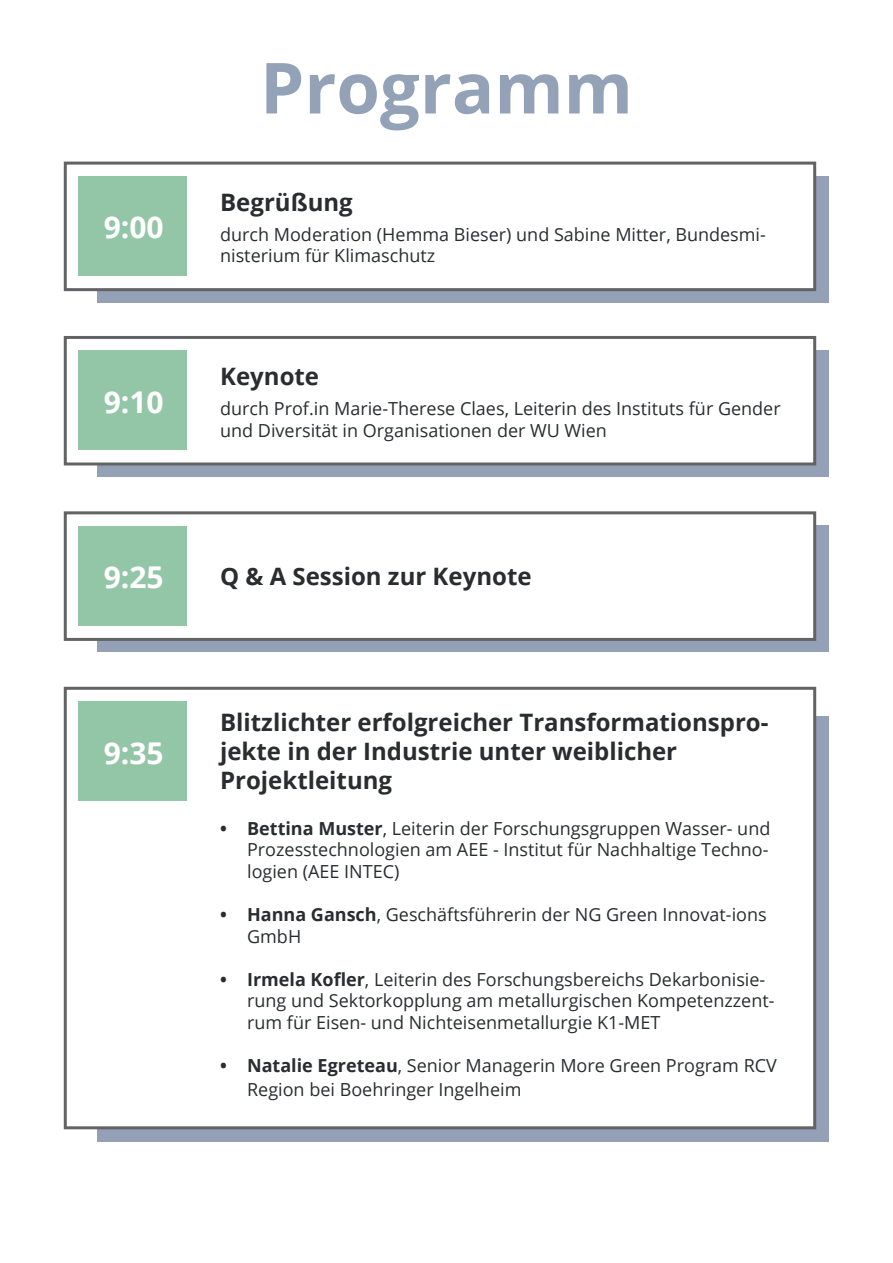
<style>
.page{position:relative;width:893px;height:1263px;background:#fff}
.page>*{position:absolute;margin:0;border:0;box-sizing:border-box;transform-origin:0 0}
.t1{font:700 70.5px "Open Sans";color:#94a2b7}
.t2{font:700 30px "Open Sans";color:#fff}
.t3{font:700 24px/28.8px "Open Sans";color:#292d2f}
.t4{font:18px/21.6px "Open Sans";color:#292d2f}
.s1{font-weight:700}
</style>
<div class="page">
<div style="left:98px;top:350px;width:731px;height:127px;background:#94a0b6"></div>
<div style="left:98px;top:176px;width:731px;height:126px;background:#94a0b6"></div>
<div style="left:64px;top:162px;width:752px;height:129px;background:#fff;border:3px solid #636366"></div>
<div style="left:78px;top:176px;width:108px;height:100px;background:#93c6a7"></div>
<div style="left:64px;top:336px;width:752px;height:129px;background:#fff;border:3px solid #636366"></div>
<div style="left:98px;top:526px;width:731px;height:126px;background:#94a0b6"></div>
<div style="left:64px;top:511px;width:752px;height:130px;background:#fff;border:3px solid #636366"></div>
<div style="left:78px;top:350px;width:108px;height:100px;background:#93c6a7"></div>
<div style="left:78px;top:526px;width:108px;height:99px;background:#93c6a7"></div>
<div style="left:98px;top:716px;width:731px;height:426px;background:#94a0b6"></div>
<div style="left:64px;top:687px;width:752px;height:442px;background:#fff;border:3px solid #636366"></div>
<div style="left:78px;top:701px;width:108px;height:100px;background:#93c6a7"></div>
<h2 class="t2" style="left:104px;top:206px;width:61px">9:00</h2>
<h2 class="t2" style="left:104px;top:381px;width:61px">9:10</h2>
<h1 class="t1" style="left:260px;top:38px;width:374px">Programm</h1>
<h3 class="t3" style="left:220px;top:187px;width:134px">Begrüßung</h3>
<p class="t4" style="left:220px;top:223px;width:547px">durch Moderation (Hemma Bieser) und Sabine Mitter, Bundesmi&shy;nisterium für Klimaschutz</p>
<h3 class="t3" style="left:220px;top:361px;width:100px">Keynote</h3>
<p class="t4" style="left:220px;top:397px;width:562px">durch Prof.in Marie-Therese Claes, Leiterin des Instituts für Gender und Diversität in Organisationen der WU Wien</p>
<h2 class="t2" style="left:104px;top:556px;width:61px">9:25</h2>
<h3 class="t3" style="left:220px;top:561px;width:313px">Q &amp; A Session zur Keynote</h3>
<h2 class="t2" style="left:104px;top:731px;width:61px">9:35</h2>
<h3 class="t3" style="left:220px;top:708px;width:550px">Blitzlichter erfolgreicher Transformationspro&shy;jekte in der Industrie unter weiblicher<br>Projektleitung</h3>
<p class="t4" style="left:247px;top:817px;width:525px;text-align:justify;text-indent:-27px"><span class="s1">• Bettina Muster</span>, Leiterin der Forschungsgruppen Wasser- und Prozesstechnologien am AEE - Institut für Nachhaltige Techno&shy;logien (AEE INTEC)</p>
<p class="t4" style="left:247px;top:903px;width:521px;text-indent:-27px"><span class="s1">• Hanna Gansch</span>, Geschäftsführerin der NG Green Innovat-ions<br>GmbH</p>
<p class="t4" style="left:247px;top:968px;width:529px;text-indent:-27px"><span class="s1">• Irmela Kofler</span>, Leiterin des Forschungsbereichs Dekarbonisie&shy;rung und Sektorkopplung am metallurgischen Kompetenzzent&shy;rum für Eisen- und Nichteisenmetallurgie K1-MET</p>
<p class="t4" style="left:247px;top:1053px;width:531px;line-height:23.4px;text-indent:-27px"><span class="s1">• Natalie Egreteau</span>, Senior Managerin More Green Program RCV<br>Region bei Boehringer Ingelheim</p>
</div>
